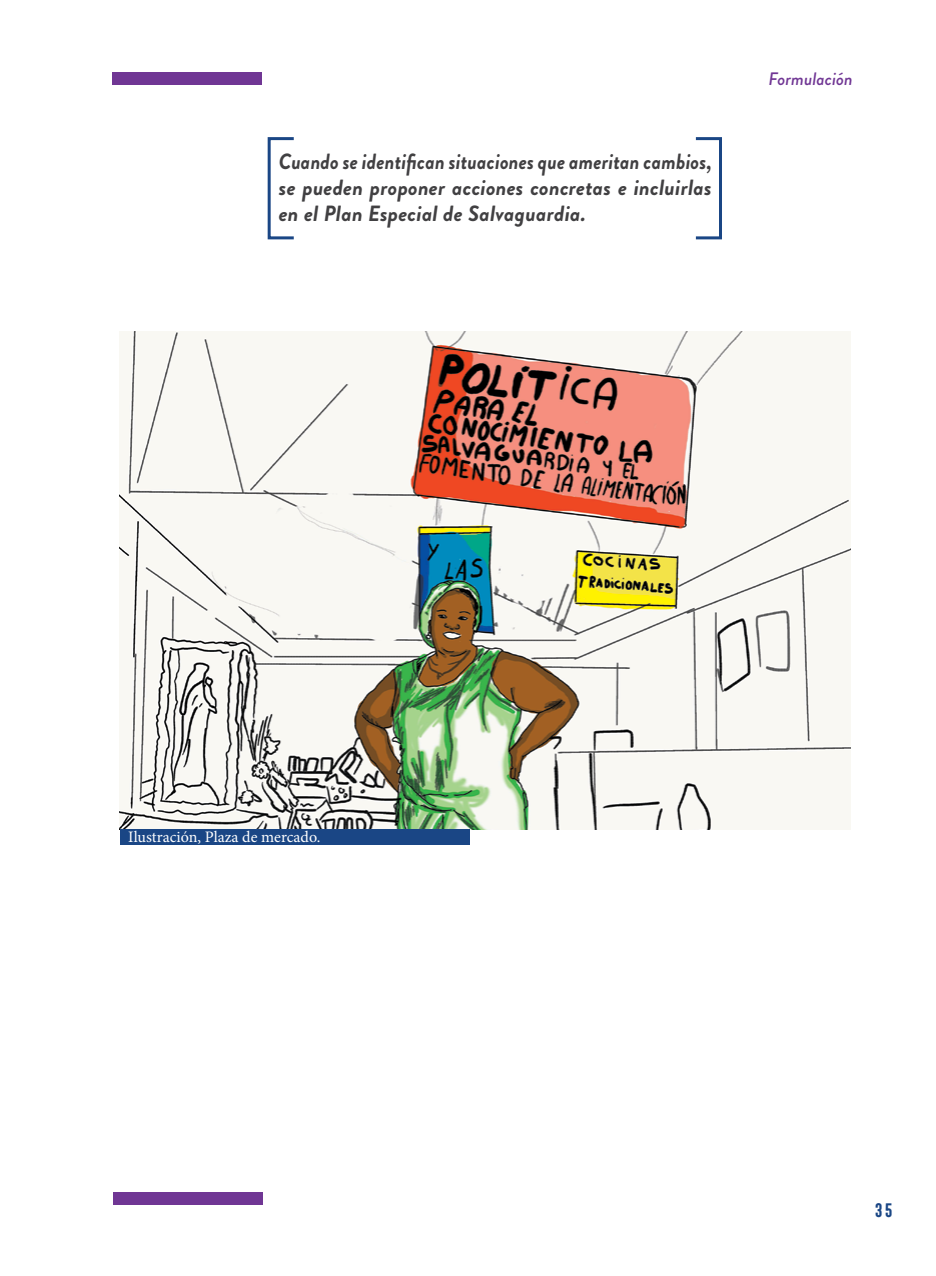
<style>
.page{position:relative;width:936px;height:1276px;background:#fff}
.page>*{position:absolute;margin:0;border:0;box-sizing:border-box;transform-origin:0 0}
.t1{font:italic 700 22px/26px "Brandon Grotesque";letter-spacing:.01em;color:#414042;text-align:justify;scale:.91 1}
.t2{font:italic 500 18px "Brandon Grotesque";color:#703694}
.t3{font:700 18px "Frontage Condensed";color:#1a4685}
.t4{font:16px "Minion Pro";color:#fff}
</style>
<div class="page">
<div style="left:112px;top:72px;width:149px;height:12px;background:#703694"></div>
<div style="left:113px;top:1192px;width:149px;height:12px;background:#703694"></div>
<img style="left:120px;top:331px;width:730px;height:498px">
<div style="left:268px;top:137px;width:27px;height:102px;border:3px solid #1a4685"></div>
<div style="left:694px;top:137px;width:28px;height:102px;border:3px solid #1a4685"></div>
<div style="left:120px;top:829px;width:349px;height:16px;background:#1a4685"></div>
<p class="t1" style="left:279px;top:149px;width:477px">Cuando se identifican situaciones que ameritan cambios, se pueden proponer acciones concretas e incluirlas en el Plan Especial de Salvaguardia.</p>
<p class="t2" style="left:768px;top:66px;width:85px">Formulación</p>
<p class="t4" style="left:128px;top:826px;width:194px">Ilustración, Plaza de mercado.</p>
<p class="t3" style="left:873px;top:1200px;width:22px">35</p>
</div>
